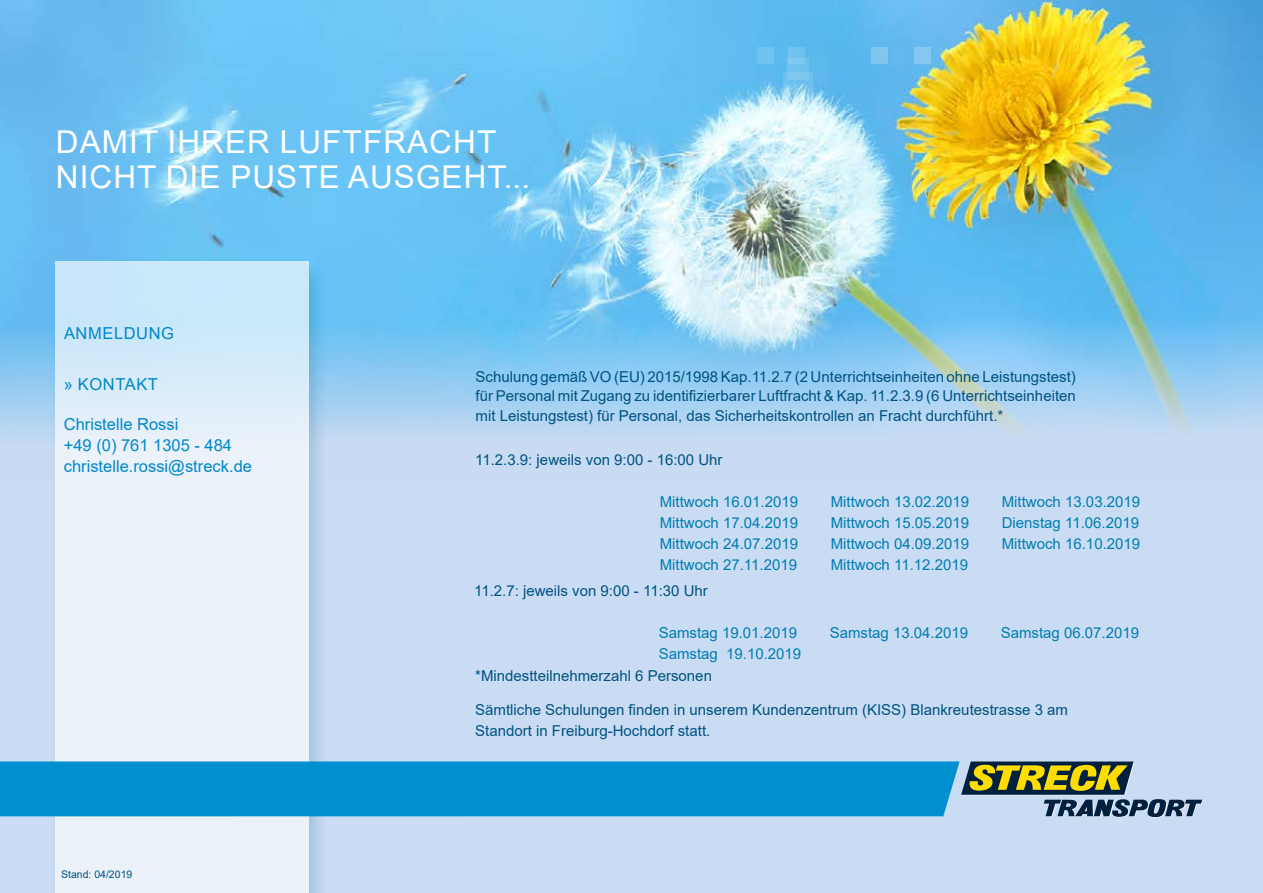
<style>
.page{position:relative;width:1263px;height:893px;background:#cadcf3}
.page>*{position:absolute;margin:0;border:0;box-sizing:border-box;transform-origin:0 0}
.t1{font:31.5px/34.5px "Arial";letter-spacing:.035em;color:#fff}
.t2{font:16.5px/21px "Arial";color:#0087cc}
.t3{font:16.5px "Arial";letter-spacing:.035em;color:#0087cc}
.t4{font:15px/19.5px "Arial";color:#005282}
.t5{font:15px "Arial";color:#007db1}
.t6{font:10.5px "Arial";color:#005282}
</style>
<div class="page">
<img style="left:0;top:0;width:1263px;height:437px">
<div style="left:48px;top:258px;width:281px;height:635px;background:#005282;opacity:.3"></div>
<div style="left:55px;top:261px;width:254px;height:632px;background:linear-gradient(to bottom,#d4ebfa,#f7f5fa)"></div>
<div style="left:769px;top:38px;width:35px;height:35px;background:#5abaed"></div>
<div style="left:757px;top:47px;width:17px;height:17px;background:#70c3f0"></div>
<div style="left:801px;top:38px;width:35px;height:35px;background:#58b8eb"></div>
<div style="left:788px;top:47px;width:17px;height:17px;background:#71c3ef"></div>
<div style="left:926px;top:38px;width:35px;height:35px;background:#fff;opacity:.2"></div>
<div style="left:914px;top:47px;width:16px;height:17px;background:#86c7f2"></div>
<div style="left:799px;top:49px;width:40px;height:40px;background:#fff;opacity:.2"></div>
<div style="left:786px;top:58px;width:22px;height:22px;background:linear-gradient(to right,#77c6f1,#7ac7ef)"></div>
<div style="left:795px;top:63px;width:48px;height:48px;background:#fff;opacity:.2"></div>
<svg style="left:783px;top:72px;width:29px;height:30px"></svg>
<div style="left:883px;top:38px;width:35px;height:35px;background:#fff;opacity:.2"></div>
<div style="left:871px;top:47px;width:16px;height:17px;background:#80c7f0"></div>
<svg style="left:961px;top:761px;width:242px;height:57px"></svg>
<div style="left:0;top:761px;width:959px;height:55px;background:#008fcf"></div>
<h1 class="t1" style="left:56px;top:125px;width:476px">DAMIT IHRER LUFTFRACHT<br>NICHT DIE PUSTE AUSGEHT...</h1>
<p class="t3" style="left:64px;top:322px;width:112px">ANMELDUNG</p>
<p class="t3" style="left:64px;top:373px;width:96px">» KONTAKT</p>
<p class="t2" style="left:64px;top:414px;width:190px">Christelle Rossi<br>+49 (0) 761 1305 - 484 christelle.rossi@streck.de</p>
<p class="t6" style="left:61px;top:867px;width:73px">Stand: 04/2019</p>
<p class="t4" style="left:476px;top:366px;width:602px;text-align:justify">Schulung gemäß VO (EU) 2015/1998 Kap.11.2.7 (2 Unterrichtseinheiten ohne Leistungstest) für Personal mit Zugang zu identifizierbarer Luftfracht &amp; Kap. 11.2.3.9 (6 Unterrichtseinheiten mit Leistungstest) für Personal, das Sicherheitskontrollen an Fracht durchführt.*</p>
<p class="t4" style="left:475px;top:450px;width:249px">11.2.3.9: jeweils von 9:00 - 16:00 Uhr</p>
<p class="t5" style="left:660px;top:491px;width:140px">Mittwoch 16.01.2019</p>
<p class="t5" style="left:831px;top:491px;width:140px">Mittwoch 13.02.2019</p>
<p class="t5" style="left:1002px;top:491px;width:140px">Mittwoch 13.03.2019</p>
<p class="t5" style="left:660px;top:512px;width:140px">Mittwoch 17.04.2019</p>
<p class="t5" style="left:831px;top:512px;width:140px">Mittwoch 15.05.2019</p>
<p class="t5" style="left:1002px;top:512px;width:139px">Dienstag 11.06.2019</p>
<p class="t5" style="left:660px;top:533px;width:140px">Mittwoch 24.07.2019</p>
<p class="t5" style="left:831px;top:533px;width:140px">Mittwoch 04.09.2019</p>
<p class="t5" style="left:1002px;top:533px;width:140px">Mittwoch 16.10.2019</p>
<p class="t5" style="left:660px;top:554px;width:139px">Mittwoch 27.11.2019</p>
<p class="t5" style="left:831px;top:554px;width:139px">Mittwoch 11.12.2019</p>
<p class="t4" style="left:474px;top:581px;width:235px">11.2.7: jeweils von 9:00 - 11:30 Uhr</p>
<p class="t5" style="left:659px;top:622px;width:140px">Samstag 19.01.2019</p>
<p class="t5" style="left:830px;top:622px;width:140px">Samstag 13.04.2019</p>
<p class="t5" style="left:1001px;top:622px;width:140px">Samstag 06.07.2019</p>
<p class="t5" style="left:659px;top:643px;width:144px">Samstag 19.10.2019</p>
<p class="t4" style="left:475px;top:666px;width:238px">*Mindestteilnehmerzahl 6 Personen</p>
<p class="t4" style="left:475px;top:699px;width:594px;line-height:21px">Sämtliche Schulungen finden in unserem Kundenzentrum (KISS) Blankreutestrasse 3 am<br>Standort in Freiburg-Hochdorf statt.</p>
</div>
